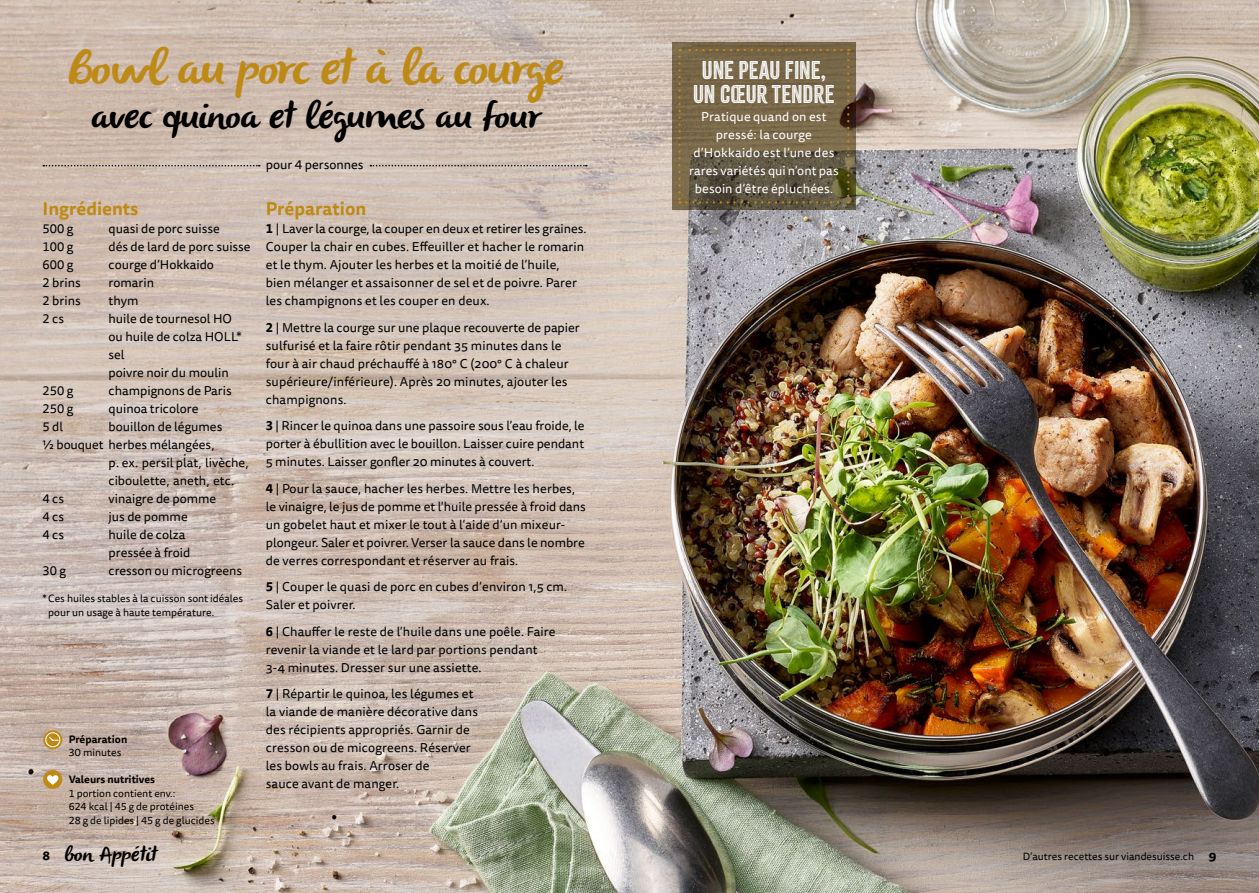
<style>
.page{position:relative;width:1259px;height:893px;background:#fff}
.page>*{position:absolute;margin:0;border:0;box-sizing:border-box;transform-origin:0 0}
.t1{font:italic 49.5px "Olivier";letter-spacing:-.02em;color:#be8a17}
.t2{font:italic 37.5px "Olivier";color:#000}
.t3{font:22.5px/24px "Citrus Gothic Inline";letter-spacing:-.005em;color:#fff;text-align:center}
.t4{font:italic 21px "Olivier";color:#000}
.t5{font:700 18px "Tisa Sans OT";color:#be8a17}
.t6{font:12.75px/18px "Tisa Sans OT";letter-spacing:.01em;color:#000}
.t7{font:12.75px/18px "Tisa Sans OT";letter-spacing:.01em;color:#fff;text-align:center}
.t8{font:10.5px/13.5px "Tisa Sans OT";color:#000}
.t9{font:700 10.5px "Tisa Sans OT";color:#000}
.s1{font-weight:700}
.s2{font-family:"Tisa Sans OT";font-weight:700;font-style:normal;font-size:12.75px}
.s3{font-weight:700;font-size:12.75px}
</style>
<div class="page">
<img style="left:0;top:0;width:1259px;height:893px">
<svg style="left:43px;top:165px;width:217px;height:1px"></svg>
<svg style="left:370px;top:165px;width:217px;height:1px"></svg>
<svg style="left:43px;top:730px;width:19px;height:19px"></svg>
<div style="left:45px;top:732px;width:15px;height:15px;border:1px solid #fff;border-radius:50%"></div>
<svg style="left:49px;top:736px;width:10px;height:5px"></svg>
<div style="left:43px;top:770px;width:19px;height:19px;background:#be8a17;border-radius:50%"></div>
<svg style="left:47px;top:775px;width:11px;height:10px"></svg>
<svg style="left:672px;top:43px;width:183px;height:167px;background:#6b5c42"></svg>
<svg style="left:678px;top:49px;width:171px;height:155px;background:#706145"></svg>
<h1 class="t1" style="left:67px;top:40px;width:508px">Bowl au porc età la courge</h1>
<h2 class="t2" style="left:90px;top:94px;width:460px">avec quinoa etlégumesau fo ur</h2>
<h3 class="t5" style="left:43px;top:197px;width:98px">Ingrédients</h3>
<p class="t6" style="left:43px;top:220px;width:32px">500 g</p>
<p class="t6" style="left:109px;top:220px;width:113px">quasi de porc suisse</p>
<p class="t6" style="left:43px;top:238px;width:32px">100 g</p>
<p class="t6" style="left:109px;top:238px;width:144px">dés de lard de porc suisse</p>
<p class="t6" style="left:43px;top:256px;width:32px">600 g</p>
<p class="t6" style="left:109px;top:256px;width:107px">courge d’Hokkaido</p>
<p class="t6" style="left:43px;top:274px;width:40px">2 brins</p>
<p class="t6" style="left:109px;top:274px;width:47px">romarin</p>
<p class="t6" style="left:43px;top:292px;width:40px">2 brins</p>
<p class="t6" style="left:109px;top:292px;width:31px">thym</p>
<p class="t6" style="left:43px;top:310px;width:23px">2 cs</p>
<p class="t6" style="left:109px;top:310px;width:135px">huile de tournesol HO ou huile de colza HOLL* sel<br>poivre noir du moulin</p>
<p class="t6" style="left:43px;top:382px;width:32px">250 g</p>
<p class="t6" style="left:109px;top:382px;width:125px">champignons de Paris</p>
<p class="t6" style="left:43px;top:400px;width:32px">250 g</p>
<p class="t6" style="left:109px;top:400px;width:91px">quinoa tricolore</p>
<p class="t6" style="left:43px;top:418px;width:22px">5 dl</p>
<p class="t6" style="left:109px;top:418px;width:115px">bouillon de légumes</p>
<p class="t6" style="left:43px;top:436px;width:175px">½ bouquet herbes mélangées,</p>
<p class="t6" style="left:109px;top:454px;width:143px">p.ex. persil plat, livèche,</p>
<p class="t6" style="left:109px;top:472px;width:128px">ciboulette, aneth, etc.</p>
<p class="t6" style="left:43px;top:490px;width:23px">4 cs</p>
<p class="t6" style="left:109px;top:490px;width:109px">vinaigre de pomme</p>
<p class="t6" style="left:43px;top:508px;width:23px">4 cs</p>
<p class="t6" style="left:109px;top:508px;width:81px">jus de pomme</p>
<p class="t6" style="left:43px;top:526px;width:23px">4 cs</p>
<p class="t6" style="left:109px;top:526px;width:83px">huile de colza pressée à froid</p>
<p class="t6" style="left:43px;top:562px;width:25px">30 g</p>
<p class="t6" style="left:109px;top:562px;width:135px">cresson ou microgreens</p>
<p class="t8" style="left:48px;top:592px;width:196px;text-indent:-6px">* Ces huiles stables à la cuisson sont idéales pour un usage à haute température.</p>
<p class="t9" style="left:69px;top:732px;width:60px">Préparation</p>
<p class="t8" style="left:69px;top:746px;width:54px">30 minutes</p>
<p class="t9" style="left:69px;top:773px;width:88px">Valeurs nutritives</p>
<p class="t8" style="left:69px;top:787px;width:147px">1 portion contient env.:<br>624 kcal | 45 g de protéines<br>28 g de lipides | 45 g de glucides</p>
<p class="t6" style="left:266px;top:156px;width:99px">pour 4 personnes</p>
<h3 class="t5" style="left:266px;top:197px;width:102px">Préparation</h3>
<p class="t6" style="left:266px;top:220px;width:322px"><span class="s1">1</span> | Laver la courge, la couper en deux et retirer les graines.<br>Couper la chair en cubes. Effeuiller et hacher le romarin et le thym. Ajouter les herbes et la moitié de l’huile, bien mélanger et assaisonner de sel et de poivre. Parer les champignons et les couper en deux.</p>
<p class="t6" style="left:266px;top:319px;width:315px"><span class="s1">2</span> | Mettre la courge sur une plaque recouverte de papier sulfurisé et la faire rôtir pendant 35 minutes dans le four à air chaud préchauffé à 180° C (200° C à chaleur supérieure/inférieure). Après 20 minutes, ajouter les champignons.</p>
<p class="t6" style="left:266px;top:417px;width:320px;text-align:justify"><span class="s1">3</span> | Rincer le quinoa dans une passoire sous l’eau froide, le porter à ébullition avec le bouillon. Laisser cuire pendant 5 minutes. Laisser gonfler 20 minutes à couvert.</p>
<p class="t6" style="left:266px;top:480px;width:322px"><span class="s1">4</span> | Pour la sauce, hacher les herbes. Mettre les herbes, le vinaigre, le jus de pomme et l’huile pressée à froid dans un gobelet haut et mixer le tout à l’aide d’un mixeur&shy;plongeur. Saler et poivrer. Verser la sauce dans le nombre de verres correspondant et réserver au frais.</p>
<p class="t6" style="left:266px;top:579px;width:303px"><span class="s1">5</span> | Couper le quasi de porc en cubes d’environ 1,5 cm.<br>Saler et poivrer.</p>
<p class="t6" style="left:266px;top:623px;width:291px"><span class="s1">6</span> | Chauffer le reste de l’huile dans une poêle. Faire revenir la viande et le lard par portions pendant<br>3-4 minutes. Dresser sur une assiette.</p>
<p class="t6" style="left:266px;top:686px;width:214px"><span class="s1">7</span> | Répartir le quinoa, les légumes et la viande de manière décorative dans des récipients appropriés. Garnir de cresson ou de micogreens. Réserver les bowls au frais. Arroser de<br>sauce avant de manger.</p>
<h3 class="t3" style="left:693px;top:58px;width:143px">UNE PEAU FINE,<br>UN CŒUR TENDRE</h3>
<p class="t7" style="left:689px;top:108px;width:151px">Pratique quand on est pressé: la courge d’Hokkaido est l’une des rares variétés qui n’ont pas besoin d’être épluchées.</p>
<h3 class="t4" style="left:43px;top:842px;width:120px"><span class="s2">8</span> bon Appétit</h3>
<p class="t8" style="left:1023px;top:850px;width:195px">D’autres recettes sur viandesuisse.ch <span class="s3">9</span></p>
</div>
